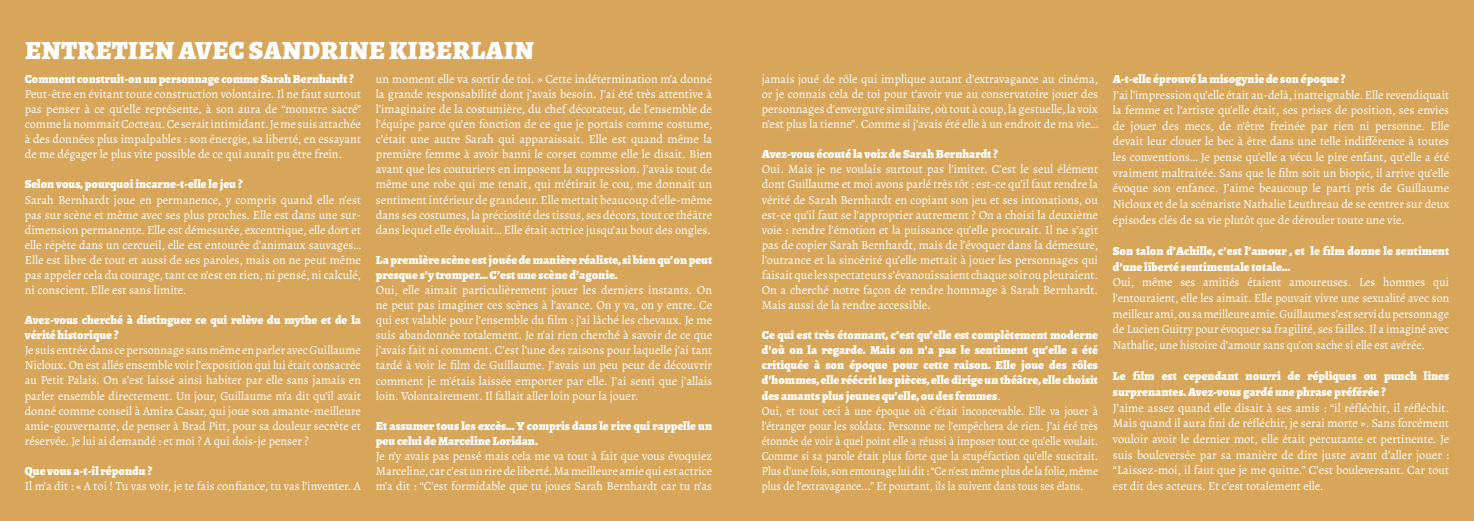
<style>
.page{position:relative;width:1474px;height:521px;background:#fff}
.page>*{position:absolute;margin:0;border:0;box-sizing:border-box;transform-origin:0 0}
.t1{font:900 26.25px "Alegreya";letter-spacing:.02em;color:#fff}
.t2{font:12.25px/15px "Alegreya";color:#fff;text-align:justify}
.t3{font:900 12.25px/15px "Alegreya";color:#fff}
.s1{font-weight:900}
</style>
<div class="page">
<div style="left:0;top:0;width:1473px;height:521px;background:#d7a65a"></div>
<h1 class="t1" style="left:25px;top:29px;width:510px">ENTRETIEN AVEC SANDRINE KIBERLAIN</h1>
<p class="t3" style="left:25px;top:71px;width:330px">Comment construit-on un personnage comme Sarah Bernhardt ?</p>
<p class="t2" style="left:25px;top:86px;width:338px">Peut-être en évitant toute construction volontaire. Il ne faut surtout pas penser à ce qu’elle représente, à son aura de “monstre sacré” comme la nommait Cocteau. Ce serait intimidant. Je me suis attachée à des données plus impalpables : son énergie, sa liberté, en essayant de me dégager le plus vite possible de ce qui aurait pu être frein.</p>
<p class="t3" style="left:25px;top:176px;width:219px">Selon vous, pourquoi incarne-t-elle le jeu ?</p>
<p class="t2" style="left:25px;top:192px;width:338px">Sarah Bernhardt joue en permanence, y compris quand elle n’est pas sur scène et même avec ses plus proches. Elle est dans une sur&shy;dimension permanente. Elle est démesurée, excentrique, elle dort et elle répète dans un cercueil, elle est entourée d’animaux sauvages… Elle est libre de tout et aussi de ses paroles, mais on ne peut même pas appeler cela du courage, tant ce n’est en rien, ni pensé, ni calculé, ni conscient. Elle est sans limite.</p>
<p class="t3" style="left:25px;top:312px;width:338px">Avez-vous cherché à distinguer ce qui relève du mythe et de la vérité historique ?</p>
<p class="t2" style="left:25px;top:343px;width:338px">Je suis entrée dans ce personnage sans même en parler avec Guillaume Nicloux. On est allés ensemble voir l’exposition qui lui était consacrée au Petit Palais. On s’est laissé ainsi habiter par elle sans jamais en parler ensemble directement. Un jour, Guillaume m’a dit qu’il avait donné comme conseil à Amira Casar, qui joue son amante-meilleure amie-gouvernante, de penser à Brad Pitt, pour sa douleur secrète et réservée. Je lui ai demandé : et moi ? A qui dois-je penser ?</p>
<p class="t3" style="left:25px;top:463px;width:129px">Que vous a-t-il répondu ?</p>
<p class="t2" style="left:25px;top:478px;width:338px">Il m’a dit : « A toi ! Tu vas voir, je te fais confiance, tu vas l’inventer. A</p>
<p class="t2" style="left:376px;top:71px;width:338px">un moment elle va sortir de toi. » Cette indétermination m’a donné la grande responsabilité dont j’avais besoin. J’ai été très attentive à l’imaginaire de la costumière, du chef décorateur, de l’ensemble de l’équipe parce qu’en fonction de ce que je portais comme costume, c’était une autre Sarah qui apparaissait. Elle est quand même la première femme à avoir banni le corset comme elle le disait. Bien avant que les couturiers en imposent la suppression. J’avais tout de même une robe qui me tenait, qui m’étirait le cou, me donnait un sentiment intérieur de grandeur. Elle mettait beaucoup d’elle-même dans ses costumes, la préciosité des tissus, ses décors, tout ce théâtre dans lequel elle évoluait… Elle était actrice jusqu’au bout des ongles.</p>
<p class="t3" style="left:376px;top:252px;width:338px">La première scène est jouée de manière réaliste, si bien qu’on peut presque s’y tromper… C’est une scène d’agonie.</p>
<p class="t2" style="left:376px;top:282px;width:338px">Oui, elle aimait particulièrement jouer les derniers instants. On ne peut pas imaginer ces scènes à l’avance. On y va, on y entre. Ce qui est valable pour l’ensemble du film : j’ai lâché les chevaux. Je me suis abandonnée totalement. Je n’ai rien cherché à savoir de ce que j’avais fait ni comment. C’est l’une des raisons pour laquelle j’ai tant tardé à voir le film de Guillaume. J’avais un peu peur de découvrir comment je m’étais laissée emporter par elle. J’ai senti que j’allais loin. Volontairement. Il fallait aller loin pour la jouer.</p>
<p class="t3" style="left:376px;top:417px;width:338px">Et assumer tous les excès… Y compris dans le rire qui rappelle un peu celui de Marceline Loridan.</p>
<p class="t2" style="left:376px;top:448px;width:338px">Je n’y avais pas pensé mais cela me va tout à fait que vous évoquiez Marceline, car c’est un rire de liberté. Ma meilleure amie qui est actrice m’a dit : “C’est formidable que tu joues Sarah Bernhardt car tu n’as</p>
<p class="t2" style="left:761px;top:71px;width:338px">jamais joué de rôle qui implique autant d’extravagance au cinéma, or je connais cela de toi pour t’avoir vue au conservatoire jouer des personnages d’envergure similaire, où tout à coup, la gestuelle, la voix n’est plus la tienne”. Comme si j’avais été elle à un endroit de ma vie…</p>
<p class="t3" style="left:761px;top:146px;width:237px">Avez-vous écouté la voix de Sarah Bernhardt ?</p>
<p class="t2" style="left:761px;top:162px;width:338px">Oui. Mais je ne voulais surtout pas l’imiter. C’est le seul élément dont Guillaume et moi avons parlé très tôt : est-ce qu’il faut rendre la vérité de Sarah Bernhardt en copiant son jeu et ses intonations, ou est-ce qu’il faut se l’approprier autrement ? On a choisi la deuxième voie : rendre l’émotion et la puissance qu’elle procurait. Il ne s’agit pas de copier Sarah Bernhardt, mais de l’évoquer dans la démesure, l’outrance et la sincérité qu’elle mettait à jouer les personnages qui faisait que les spectateurs s’évanouissaient chaque soir ou pleuraient.<br>On a cherché notre façon de rendre hommage à Sarah Bernhardt.<br>Mais aussi de la rendre accessible.</p>
<p class="t2" style="left:761px;top:328px;width:338px;text-align:left"><span class="s1">Ce qui est très étonnant, c’est qu’elle est complètement moderne d’où on la regarde. Mais on n’a pas le sentiment qu’elle a été critiquée à son époque pour cette raison. Elle joue des rôles d’hommes, elle réécrit les pièces, elle dirige un théâtre, elle choisit des amants plus jeunes qu’elle, ou des femmes</span>.<br>Oui, et tout ceci à une époque où c’était inconcevable. Elle va jouer à l’étranger pour les soldats. Personne ne l’empêchera de rien. J’ai été très étonnée de voir à quel point elle a réussi à imposer tout ce qu’elle voulait.<br>Comme si sa parole était plus forte que la stupéfaction qu’elle suscitait.<br>Plus d’une fois, son entourage lui dit : “Ce n’est même plus de la folie, même plus de l’extravagance...” Et pourtant, ils la suivent dans tous ses élans.</p>
<p class="t3" style="left:1112px;top:71px;width:234px">A-t-elle éprouvé la misogynie de son époque ?</p>
<p class="t2" style="left:1112px;top:87px;width:338px;line-height:15.7px">J’ai l’impression qu’elle était au-delà, inatteignable. Elle revendiquait la femme et l’artiste qu’elle était, ses prises de position, ses envies de jouer des mecs, de n’être freinée par rien ni personne. Elle devait leur clouer le bec à être dans une telle indifférence à toutes les conventions… Je pense qu’elle a vécu le pire enfant, qu’elle a été vraiment maltraitée. Sans que le film soit un biopic, il arrive qu’elle évoque son enfance. J’aime beaucoup le parti pris de Guillaume Nicloux et de la scénariste Nathalie Leuthreau de se centrer sur deux épisodes clés de sa vie plutôt que de dérouler toute une vie.</p>
<p class="t3" style="left:1112px;top:243px;width:338px;line-height:15.7px">Son talon d’Achille, c’est l’amour , et le film donne le sentiment d’une liberté sentimentale totale…</p>
<p class="t2" style="left:1112px;top:274px;width:338px;line-height:15.7px">Oui, même ses amitiés étaient amoureuses. Les hommes qui l’entouraient, elle les aimait. Elle pouvait vivre une sexualité avec son meilleur ami, ou sa meilleure amie. Guillaume s’est servi du personnage de Lucien Guitry pour évoquer sa fragilité, ses failles. Il a imaginé avec Nathalie, une histoire d’amour sans qu’on sache si elle est avérée.</p>
<p class="t3" style="left:1112px;top:368px;width:338px;line-height:15.7px">Le film est cependant nourri de répliques ou punch lines surprenantes. Avez-vous gardé une phrase préférée ?</p>
<p class="t2" style="left:1112px;top:400px;width:338px;line-height:15.7px">J’aime assez quand elle disait à ses amis : “il réfléchit, il réfléchit.<br>Mais quand il aura fini de réfléchir, je serai morte ». Sans forcément vouloir avoir le dernier mot, elle était percutante et pertinente. Je suis bouleversée par sa manière de dire juste avant d’aller jouer : “Laissez-moi, il faut que je me quitte.” C’est bouleversant. Car tout est dit des acteurs. Et c’est totalement elle.</p>
</div>
